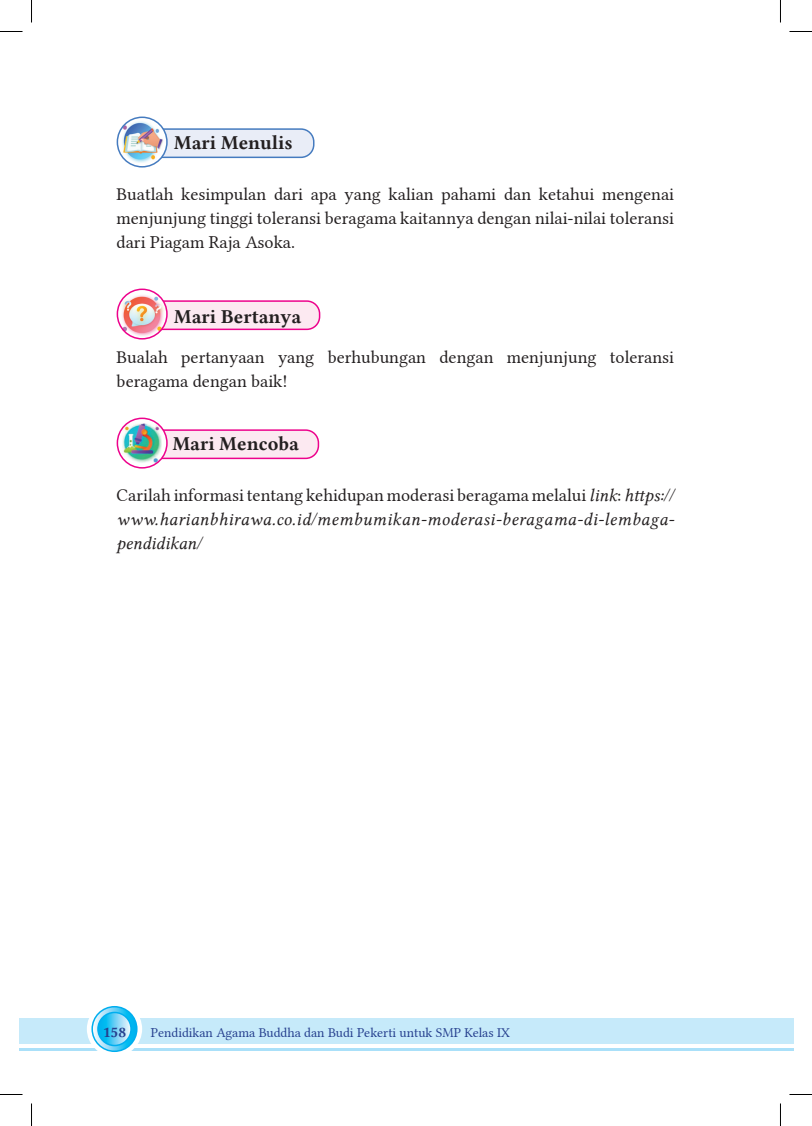
<style>
.page{position:relative;width:812px;height:1126px;background:#fff}
.page>*{position:absolute;margin:0;border:0;box-sizing:border-box;transform-origin:0 0}
.t1{font:19.5px "Lin Libertine B";color:#231f20}
.t2{font:18px/24px "Lin Libertine";color:#231f20;text-align:justify}
.t3{font:18px/24px "Lin Libertine I";letter-spacing:.025em;color:#231f20}
.t4{font:15px "Lin Libertine B";color:#253f8e}
.t5{font:13.5px "Lin Libertine";color:#253f8e}
.s1{font-family:"Lin Libertine I"}
</style>
<div class="page">
<div style="left:19px;top:1018px;width:761px;height:26px;background:#c6eafa"></div>
<hr style="left:19px;top:1048px;width:761px;height:3px;background:#aae0f9">
<div style="left:780px;top:1018px;width:13px;height:26px;background:#c6eafa"></div>
<svg style="left:780px;top:1048px;width:13px;height:3px"></svg>
<svg style="left:87px;top:1001px;width:55px;height:56px"></svg>
<svg style="left:92px;top:1007px;width:45px;height:44px"></svg>
<div style="left:91px;top:1006px;width:46px;height:46px;border:2px solid #00aeef;border-radius:50%"></div>
<svg style="left:98px;top:1012px;width:33px;height:34px"></svg>
<div style="left:97px;top:1012px;width:35px;height:34px;border:2px solid #00aeef;border-radius:50%"></div>
<div style="left:138px;top:129px;width:176px;height:28px;background:#e9edf7;border-radius:13px"></div>
<div style="left:137px;top:128px;width:177px;height:30px;border:2px solid #457bbf;border-radius:13px"></div>
<svg style="left:117px;top:117px;width:50px;height:50px"></svg>
<img style="left:122px;top:120px;width:41px;height:43px">
<div style="left:117px;top:117px;width:51px;height:51px;border:2px solid #457bbf;border-radius:50%"></div>
<div style="left:138px;top:301px;width:181px;height:28px;background:#fce9f1;border-radius:13px"></div>
<div style="left:137px;top:300px;width:183px;height:30px;border:2px solid #ed028c;border-radius:13px"></div>
<svg style="left:117px;top:289px;width:50px;height:50px"></svg>
<img style="left:119px;top:294px;width:48px;height:43px">
<div style="left:117px;top:289px;width:51px;height:51px;border:2px solid #ed028c;border-radius:50%"></div>
<div style="left:138px;top:430px;width:180px;height:28px;background:#fce9f1;border-radius:13px"></div>
<div style="left:137px;top:429px;width:182px;height:30px;border:2px solid #ed028c;border-radius:13px"></div>
<svg style="left:117px;top:418px;width:50px;height:50px"></svg>
<img style="left:122px;top:423px;width:40px;height:41px">
<div style="left:117px;top:418px;width:51px;height:51px;border:2px solid #ed028c;border-radius:50%"></div>
<svg style="left:0;top:31px;width:22px;height:1px"></svg>
<svg style="left:789px;top:31px;width:22px;height:1px"></svg>
<svg style="left:0;top:1094px;width:22px;height:1px"></svg>
<svg style="left:789px;top:1094px;width:22px;height:1px"></svg>
<svg style="left:31px;top:0;width:1px;height:22px"></svg>
<svg style="left:31px;top:1103px;width:1px;height:23px"></svg>
<svg style="left:780px;top:0;width:1px;height:22px"></svg>
<svg style="left:780px;top:1103px;width:1px;height:23px"></svg>
<p class="t1" style="left:174px;top:129px;width:120px">Mari Menulis</p>
<p class="t2" style="left:117px;top:180px;width:559px">Buatlah kesimpulan dari apa yang kalian pahami dan ketahui mengenai menjunjung tinggi toleransi beragama kaitannya dengan nilai-nilai toleransi dari Piagam Raja Asoka.</p>
<p class="t1" style="left:174px;top:303px;width:129px">Mari Bertanya</p>
<p class="t2" style="left:117px;top:343px;width:559px">Bualah pertanyaan yang berhubungan dengan menjunjung toleransi beragama dengan baik!</p>
<p class="t1" style="left:173px;top:431px;width:128px">Mari Mencoba</p>
<p class="t2" style="left:117px;top:481px;width:559px">Carilah informasi tentang kehidupan moderasi beragama melalui <span class="s1">link</span>: <span class="s1">https://</span></p>
<p class="t3" style="left:117px;top:508px;width:559px">www.harianbhirawa.co.id/membumikan-moderasi-beragama-di-lembaga&shy;pendidikan/</p>
<p class="t4" style="left:103px;top:1021px;width:25px">158</p>
<p class="t5" style="left:151px;top:1022px;width:360px">Pendidikan Agama Buddha dan Budi Pekerti untuk SMP Kelas IX</p>
</div>
